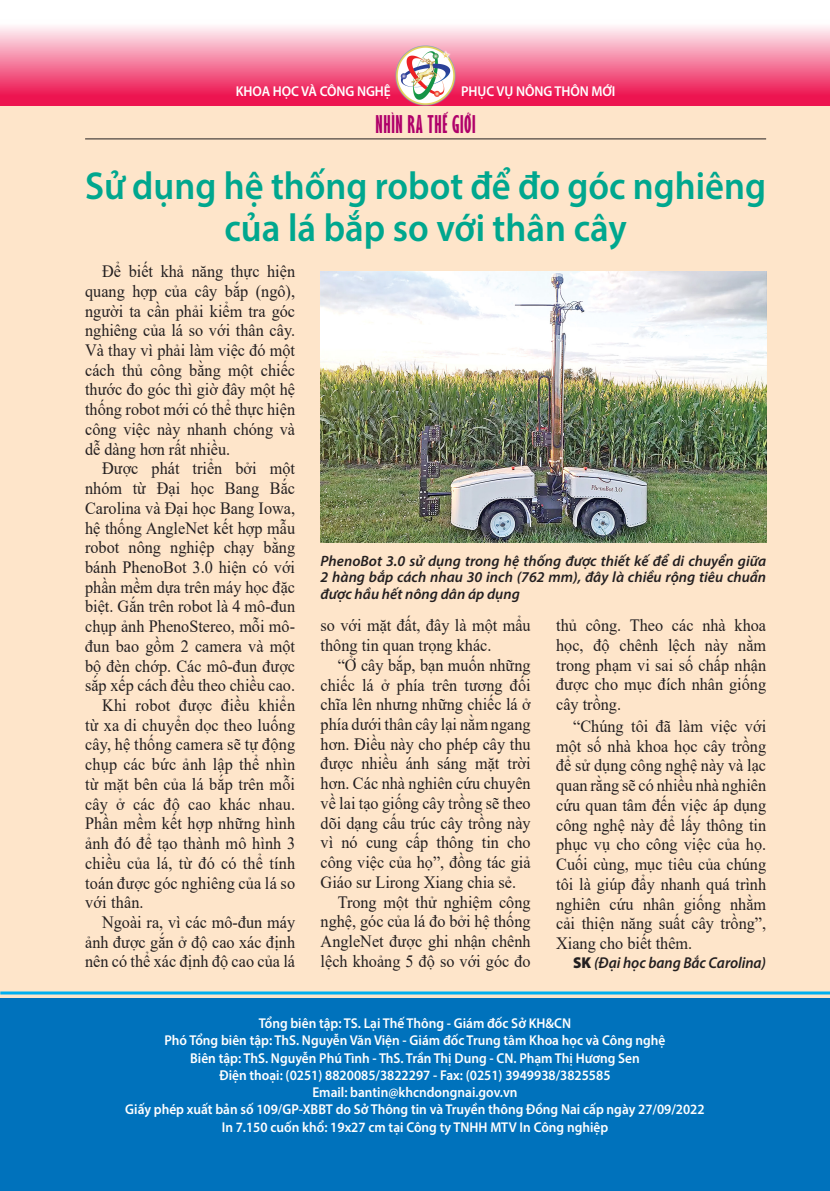
<style>
.page{position:relative;width:830px;height:1191px;background:#fff}
.page>*{position:absolute;margin:0;border:0;box-sizing:border-box;transform-origin:0 0}
.t1{font:600 39px/42px "Myriad Pro";color:#00a78e;text-align:center;scale:.94 1}
.t2{font:22.5px "UTM Gill Sans KT";letter-spacing:.03em;color:#b0016a}
.t3{font:17.25px/19.6px "Times New Roman";color:#231f20;text-align:justify;scale:.94 1}
.t4{font:italic 600 15.75px "Myriad Pro";letter-spacing:-.005em;color:#231f20;scale:.95 1}
.t5{font:italic 600 15px/16.5px "Myriad Pro";color:#231f20;text-align:justify}
.t6{font:600 14.25px/17.2px "Myriad Pro";color:#fff;text-align:center;scale:.94 1}
.s1{font-weight:900;font-style:normal}
</style>
<div class="page">
<div style="left:0;top:98px;width:829px;height:927px;background:#fee5ca"></div>
<hr style="left:85px;top:139px;width:680px;height:1px;background:#231f20">
<svg style="left:0;top:26px;width:829px;height:80px;background:#f4779a"></svg>
<img style="left:395px;top:46px;width:60px;height:59px">
<div style="left:0;top:998px;width:829px;height:193px;background:#0072bc"></div>
<hr style="left:0;top:991px;width:829px;height:3px;background:#00aeef">
<img style="left:320px;top:271px;width:446px;height:271px">
<p class="t6" style="left:236px;top:82px;width:166px">KHOA HỌC VÀ CÔNG NGHỆ</p>
<p class="t6" style="left:461px;top:82px;width:165px">PHỤC VỤ NÔNG THÔN MỚI</p>
<h2 class="t2" style="left:375px;top:110px;width:102px">NHÌN RA THẾ GIỚI</h2>
<h1 class="t1" style="left:85px;top:164px;width:725px">Sử dụng hệ thống robot để đo góc nghiêng của lá bắp so với thân cây</h1>
<p class="t3" style="left:85px;top:261px;width:225px;text-indent:17px">Để biết khả năng thực hiện quang hợp của cây bắp (ngô), người ta cần phải kiểm tra góc nghiêng của lá so với thân cây.<br>Và thay vì phải làm việc đó một cách thủ công bằng một chiếc thước đo góc thì giờ đây một hệ thống robot mới có thể thực hiện công việc này nhanh chóng và dễ dàng hơn rất nhiều.</p>
<p class="t3" style="left:102px;top:458px;width:207px">Được phát triển bởi một</p>
<p class="t3" style="left:85px;top:478px;width:225px">nhóm từ Đại học Bang Bắc</p>
<p class="t3" style="left:85px;top:497px;width:225px">Carolina và Đại học Bang Iowa,</p>
<p class="t3" style="left:85px;top:517px;width:225px">hệ thống AngleNet kết hợp mẫu</p>
<p class="t3" style="left:85px;top:537px;width:225px">robot nông nghiệp chạy bằng</p>
<p class="t3" style="left:85px;top:557px;width:225px">bánh PhenoBot 3.0 hiện có với</p>
<p class="t3" style="left:85px;top:576px;width:225px">phần mềm dựa trên máy học đặc</p>
<p class="t3" style="left:85px;top:596px;width:225px">biệt. Gắn trên robot là 4 mô-đun</p>
<p class="t3" style="left:85px;top:616px;width:225px">chụp ảnh PhenoStereo, mỗi mô-</p>
<p class="t3" style="left:85px;top:635px;width:225px">đun bao gồm 2 camera và một</p>
<p class="t3" style="left:85px;top:655px;width:225px">bộ đèn chớp. Các mô-đun được</p>
<p class="t3" style="left:85px;top:675px;width:225px">sắp xếp cách đều theo chiều cao.</p>
<p class="t3" style="left:102px;top:695px;width:207px">Khi robot được điều khiển</p>
<p class="t3" style="left:85px;top:714px;width:225px">từ xa di chuyển dọc theo luống</p>
<p class="t3" style="left:85px;top:734px;width:225px">cây, hệ thống camera sẽ tự động</p>
<p class="t3" style="left:85px;top:754px;width:225px">chụp các bức ảnh lập thể nhìn</p>
<p class="t3" style="left:85px;top:773px;width:225px">từ mặt bên của lá bắp trên mỗi</p>
<p class="t3" style="left:85px;top:793px;width:225px">cây ở các độ cao khác nhau.</p>
<p class="t3" style="left:85px;top:813px;width:225px">Phần mềm kết hợp những hình</p>
<p class="t3" style="left:85px;top:833px;width:225px">ảnh đó để tạo thành mô hình 3</p>
<p class="t3" style="left:85px;top:852px;width:225px">chiều của lá, từ đó có thể tính</p>
<p class="t3" style="left:85px;top:872px;width:225px">toán được góc nghiêng của lá so</p>
<p class="t3" style="left:85px;top:892px;width:64px">với thân.</p>
<p class="t3" style="left:102px;top:912px;width:207px">Ngoài ra, vì các mô-đun máy</p>
<p class="t3" style="left:85px;top:931px;width:225px">ảnh được gắn ở độ cao xác định</p>
<p class="t3" style="left:85px;top:951px;width:225px">nên có thể xác định độ cao của lá</p>
<p class="t5" style="left:320px;top:552px;width:447px">PhenoBot 3.0 sử dụng trong hệ thống được thiết kế để di chuyển giữa 2 hàng bắp cách nhau 30 inch (762 mm), đây là chiều rộng tiêu chuẩn được hầu hết nông dân áp dụng</p>
<p class="t3" style="left:320px;top:615px;width:225px">so với mặt đất, đây là một mẩu thông tin quan trọng khác.</p>
<p class="t3" style="left:337px;top:654px;width:207px">“Ở cây bắp, bạn muốn những</p>
<p class="t3" style="left:320px;top:674px;width:225px">chiếc lá ở phía trên tương đối</p>
<p class="t3" style="left:320px;top:694px;width:225px">chĩa lên nhưng những chiếc lá ở</p>
<p class="t3" style="left:320px;top:714px;width:225px">phía dưới thân cây lại nằm ngang</p>
<p class="t3" style="left:320px;top:733px;width:225px">hơn. Điều này cho phép cây thu</p>
<p class="t3" style="left:320px;top:753px;width:225px">được nhiều ánh sáng mặt trời</p>
<p class="t3" style="left:320px;top:773px;width:225px">hơn. Các nhà nghiên cứu chuyên</p>
<p class="t3" style="left:320px;top:792px;width:225px">về lai tạo giống cây trồng sẽ theo</p>
<p class="t3" style="left:320px;top:812px;width:225px">dõi dạng cấu trúc cây trồng này</p>
<p class="t3" style="left:320px;top:832px;width:225px">vì nó cung cấp thông tin cho</p>
<p class="t3" style="left:320px;top:852px;width:225px">công việc của họ”, đồng tác giả</p>
<p class="t3" style="left:320px;top:871px;width:209px">Giáo sư Lirong Xiang chia sẻ.</p>
<p class="t3" style="left:337px;top:891px;width:207px">Trong một thử nghiệm công</p>
<p class="t3" style="left:320px;top:911px;width:225px">nghệ, góc của lá đo bởi hệ thống</p>
<p class="t3" style="left:320px;top:930px;width:225px">AngleNet được ghi nhận chênh</p>
<p class="t3" style="left:320px;top:950px;width:225px">lệch khoảng 5 độ so với góc đo</p>
<p class="t3" style="left:556px;top:615px;width:225px">thủ công. Theo các nhà khoa học, độ chênh lệch này nằm trong phạm vi sai số chấp nhận được cho mục đích nhân giống cây trồng.</p>
<p class="t3" style="left:556px;top:716px;width:225px;text-indent:17px">“Chúng tôi đã làm việc với một số nhà khoa học cây trồng để sử dụng công nghệ này và lạc quan rằng sẽ có nhiều nhà nghiên cứu quan tâm đến việc áp dụng công nghệ này để lấy thông tin phục vụ cho công việc của họ.<br>Cuối cùng, mục tiêu của chúng tôi là giúp đẩy nhanh quá trình nghiên cứu nhân giống nhằm cải thiện năng suất cây trồng”, Xiang cho biết thêm.</p>
<p class="t4" style="left:573px;top:953px;width:204px"><span class="s1">SK</span> (Đại học bang Bắc Carolina)</p>
<p class="t6" style="left:125px;top:1014px;width:617px">Tổng biên tập: TS. Lại Thế Thông - Giám đốc Sở KH&amp;CN<br>Phó Tổng biên tập: ThS. Nguyễn Văn Viện - Giám đốc Trung tâm Khoa học và Công nghệ<br>Biên tập: ThS. Nguyễn Phú Tình - ThS. Trần Thị Dung - CN. Phạm Thị Hương Sen<br>Điện thoại: (0251) 8820085/3822297 - Fax: (0251) 3949938/3825585<br>Email: bantin@khcndongnai.gov.vn<br>Giấy phép xuất bản số 109/GP-XBBT do Sở Thông tin và Truyền thông Đồng Nai cấp ngày 27/09/2022<br>In 7.150 cuốn khổ: 19x27 cm tại Công ty TNHH MTV In Công nghiệp</p>
</div>
